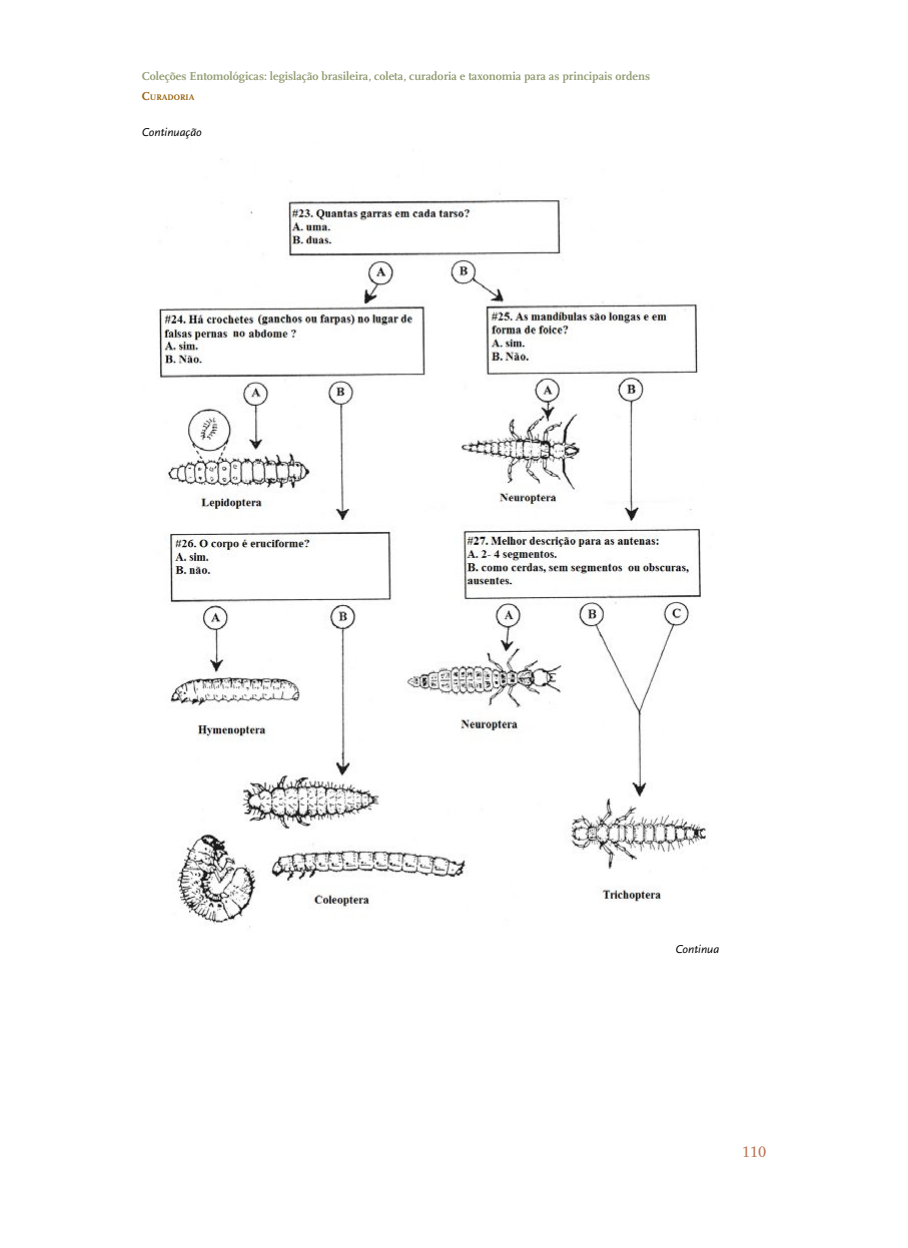
<style>
.page{position:relative;width:908px;height:1248px;background:#fff}
.page>*{position:absolute;margin:0;border:0;box-sizing:border-box;transform-origin:0 0}
.t1{font:16px "Scala Regular Lf";color:#ba7152}
.t2{font:700 12px "Scala";color:#939d74}
.t3{font:italic 12px "Scala Sans";color:#000}
.t4{font:700 8.4px "Scala";color:#955d06}
.s1{font-size:12px}
</style>
<div class="page">
<img style="left:159px;top:159px;width:547px;height:769px">
<p class="t2" style="left:142px;top:69px;width:509px">Coleções Entomológicas: legislação brasileira, coleta, curadoria e taxonomia para as principais ordens</p>
<p class="t4" style="left:142px;top:92px;width:54px"><span class="s1">C</span>URADORIA</p>
<p class="t3" style="left:142px;top:126px;width:62px">Continuação</p>
<p class="t3" style="left:675px;top:942px;width:45px">Continua</p>
<h1 class="t1" style="left:741px;top:1142px;width:25px">110</h1>
</div>
